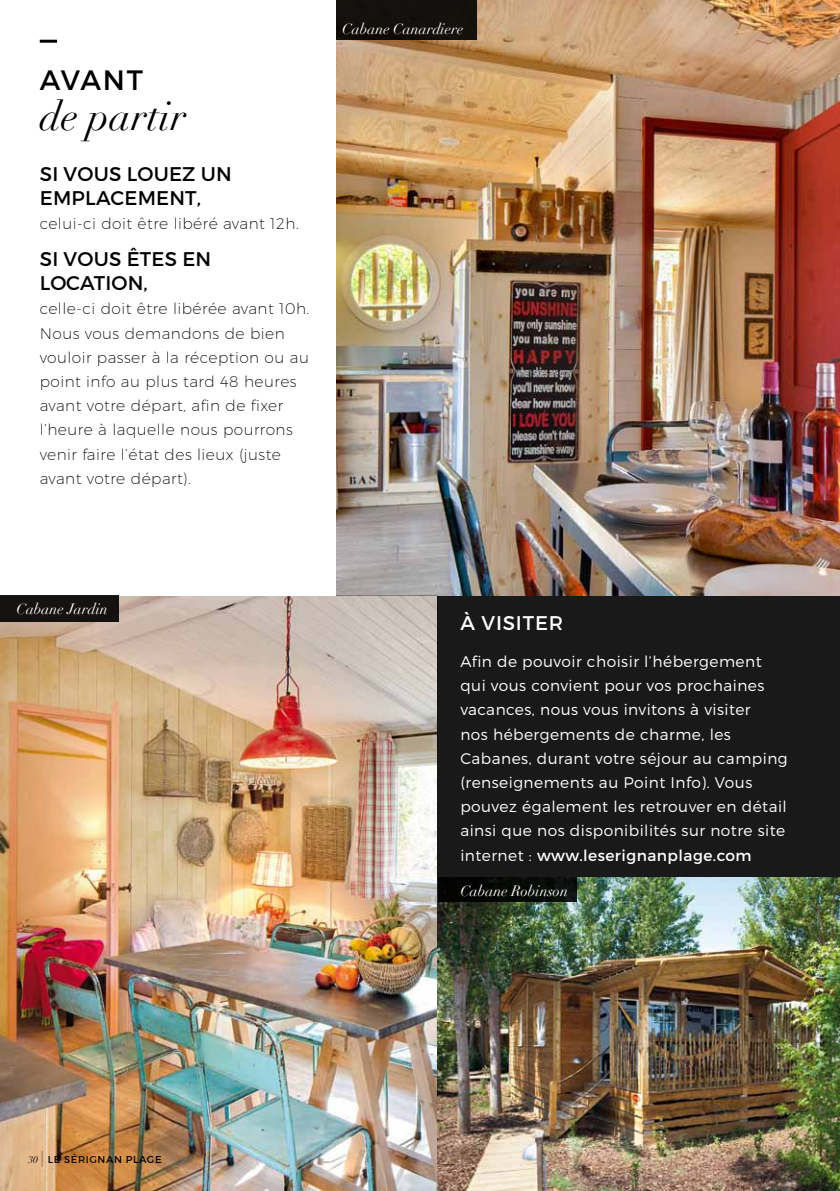
<style>
.page{position:relative;width:840px;height:1191px;background:#fff}
.page>*{position:absolute;margin:0;border:0;box-sizing:border-box;transform-origin:0 0}
.t1{font:italic 40px "Didot";color:#000}
.t2{font:28px "Montserrat";letter-spacing:.04em;color:#000}
.t3{font:19.8px/24.2px "Montserrat";letter-spacing:.01em;color:#000}
.t4{font:19.8px "Montserrat";color:#fff}
.t5{font:300 15.4px/24.2px "Montserrat";letter-spacing:.03em;color:#fff}
.t6{font:200 15.4px/24.2px "Montserrat";letter-spacing:.03em;color:#000}
.t7{font:italic 14.8px "Didot";color:#fff}
.t8{font:10px "Montserrat";letter-spacing:.06em;color:#000}
.s1{font-weight:400}
.s2{font-family:"Didot";font-style:italic}
.s3{font-family:"Didot";font-style:italic;font-size:16px}
</style>
<div class="page">
<div style="left:437px;top:595px;width:402px;height:282px;background:#191919"></div>
<img style="left:336px;top:0;width:503px;height:595px">
<img style="left:0;top:595px;width:437px;height:596px">
<img style="left:437px;top:877px;width:402px;height:314px">
<hr style="left:40px;top:40px;width:17px;height:3px;background:#000">
<div style="left:0;top:595px;width:118px;height:27px;background:#151211"></div>
<div style="left:437px;top:877px;width:138px;height:25px;background:linear-gradient(to right,#010200,#0c100d)"></div>
<div style="left:336px;top:0;width:140px;height:40px;background:#14110d"></div>
<h2 class="t2" style="left:40px;top:63px;width:105px">AVANT</h2>
<h1 class="t1" style="left:40px;top:92px;width:148px">de partir</h1>
<p class="t3" style="left:40px;top:162px;width:190px">SI VOUS LOUEZ UN<br>EMPLACE</p>
<p class="t3" style="left:138px;top:186px;width:33px">MENT</p>
<p class="t3" style="left:197px;top:186px;width:6px">,</p>
<p class="t6" style="left:40px;top:211px;width:260px">celui-ci doit être libéré avant 12h.</p>
<p class="t3" style="left:40px;top:247px;width:113px">SI VOUS ÊTES</p>
<p class="t3" style="left:182px;top:247px;width:14px">EN</p>
<p class="t3" style="left:40px;top:271px;width:14px">LOCAT</p>
<p class="t3" style="left:105px;top:271px;width:44px">ION,</p>
<p class="t6" style="left:40px;top:296px;width:271px">celle-ci doit être libérée avant 10h.<br>Nous vous demandons de bien vouloir passer à la réception ou au point info au plus tard 48 heures avant votre départ, afin de fixer l’heure à laquelle nous pourrons venir faire l’état des lieux (juste avant votre départ).</p>
<p class="t7" style="left:342px;top:20px;width:122px">Cabane Canardiere</p>
<p class="t7" style="left:16px;top:600px;width:93px">Cabane Jardin</p>
<p class="t4" style="left:460px;top:611px;width:104px">À VISITER</p>
<p class="t5" style="left:460px;top:649px;width:329px">Afin de pouvoir choisir l’hébergement qui vous convient pour vos prochaines vacances, nous vous invitons à visiter<br>nos hébergements de charme, les Cabanes, durant votre séjour au camping (renseignements au Point I nfo). Vous pouvez également les retrouver en détail ainsi que nos disponibilités sur notre site internet : <span class="s1">WWW.LESERIGNANPLAGE.COM</span></p>
<p class="t7" style="left:460px;top:882px;width:109px">Cabane Robinson</p>
<p class="t8" style="left:28px;top:1153px;width:78px"><span class="s2">30</span> <span class="s3">|</span> LE SÉRIGNAN</p>
<p class="t8" style="left:126px;top:1153px;width:36px">PLAGE</p>
</div>
